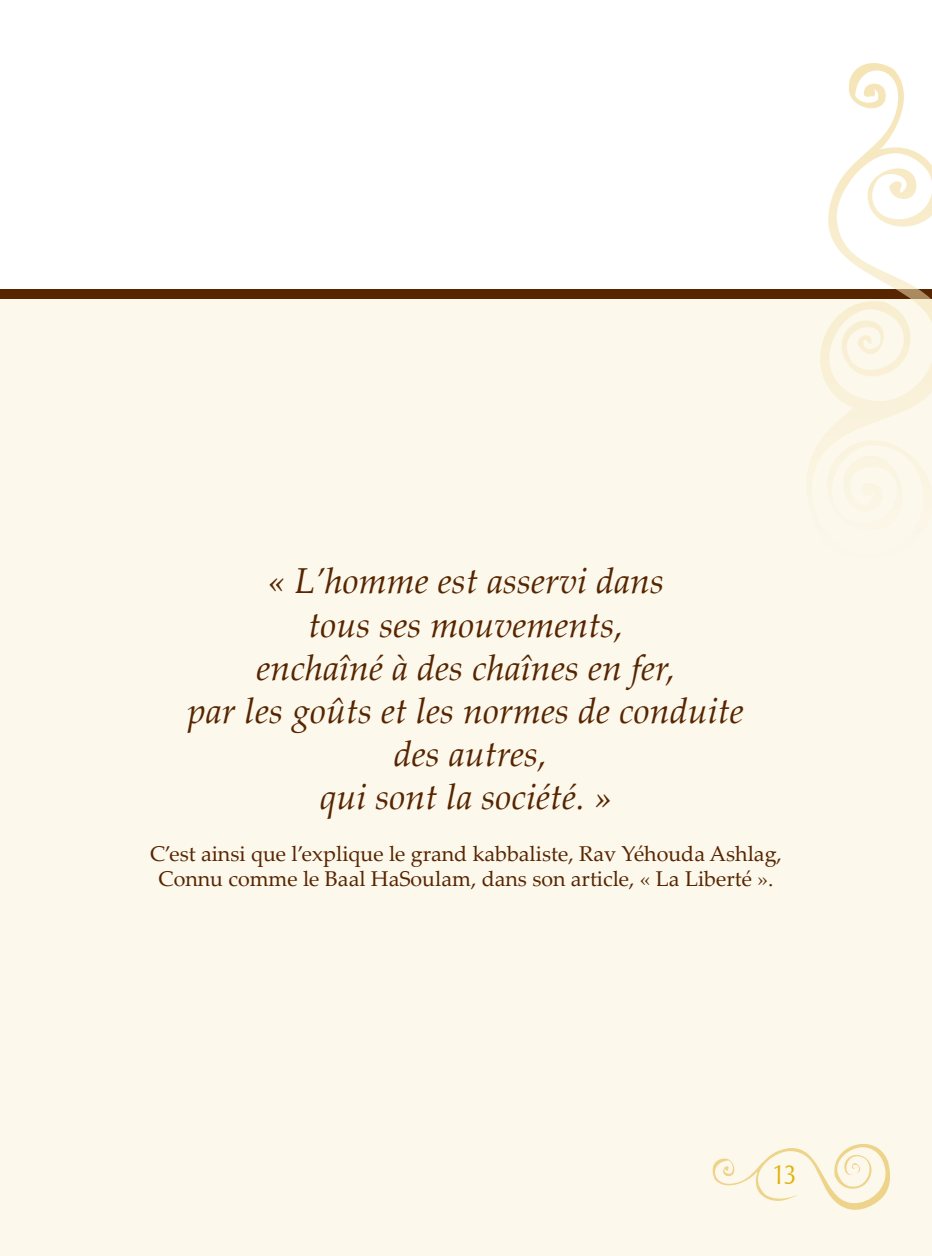
<style>
.page{position:relative;width:932px;height:1256px;background:#fff}
.page>*{position:absolute;margin:0;border:0;box-sizing:border-box;transform-origin:0 0}
.t1{font:italic 36px/43.2px "Palatino Linotype";color:#572500;text-align:center}
.t2{font:28.35px "Optimum";color:#deb308;scale:.86 1}
.t3{font:21.38px/25.7px "Palatino Linotype";color:#572500;text-align:center}
</style>
<div class="page">
<div style="left:0;top:294px;width:932px;height:962px;background:#fcf8ec"></div>
<div style="left:0;top:289px;width:932px;height:10px;background:#572500"></div>
<svg style="left:808px;top:63px;width:124px;height:408px"></svg>
<svg style="left:712px;top:1144px;width:178px;height:66px"></svg>
<p class="t1" style="left:188px;top:558px;width:557px">« L’homme est asservi dans<br>tous ses mouvements,<br>enchaîné à des chaînes en fer,<br>par les goûts et les normes de conduite des autres,<br>qui sont la société. »</p>
<p class="t3" style="left:150px;top:840px;width:633px">C’est ainsi que l’explique le grand kabbaliste, Rav Yéhouda Ashlag,<br>Connu comme le Baal HaSoulam, dans son article, « La Liberté ».</p>
<p class="t2" style="left:771px;top:1157px;width:30px">13</p>
</div>
